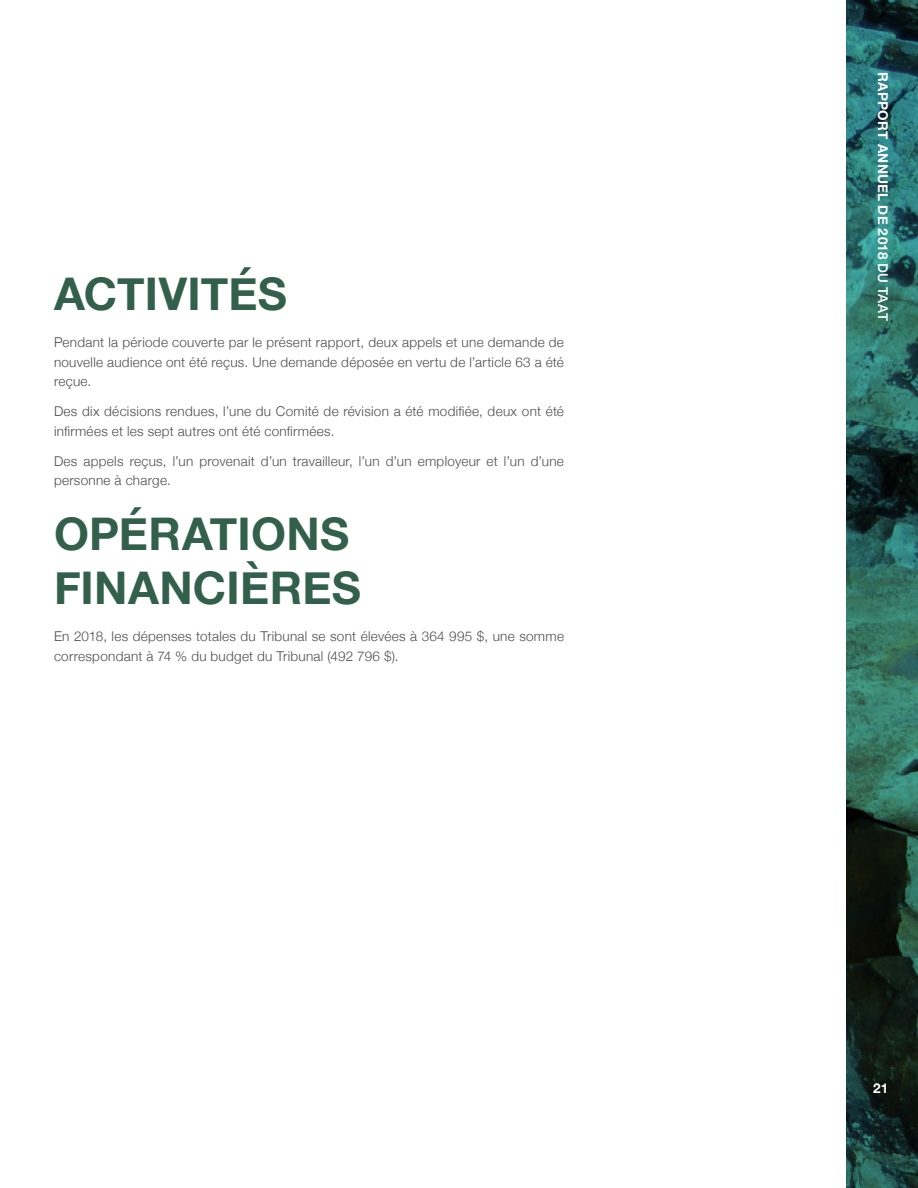
<style>
.page{position:relative;width:918px;height:1188px;background:#fff}
.page>*{position:absolute;margin:0;border:0;box-sizing:border-box;transform-origin:0 0}
.t1{font:700 45px/54px "Helvetica Neue";letter-spacing:.005em;color:#32604d}
.t2{font:300 13.5px/19.5px "Helvetica Neue";letter-spacing:.02em;color:#4d4d4f}
.t3{font:700 13.5px "Helvetica Neue";letter-spacing:.025em;color:#fff}
.s1{font-weight:500}
</style>
<div class="page">
<svg style="left:846px;top:0;width:72px;height:1188px;background:#23524b"></svg>
<h1 class="t1" style="left:54px;top:268px;width:235px">ACTIVITÉS</h1>
<p class="t2" style="left:54px;top:332px;width:511px;text-align:justify">Pendant la période couverte par le présent rapport, deux appels et une demande de nouvelle audience ont été reçus. Une demande déposée en vertu de l’article 63 a été reçue.</p>
<p class="t2" style="left:54px;top:401px;width:512px">Des dix décisions rendues, l’une du Comité de révision a été modifiée, deux ont été infirmées et les sept autres ont été confirmées.</p>
<p class="t2" style="left:54px;top:450px;width:511px">Des appels reçus, l’un provenait d’un travailleur, l’un d’un employeur et l’un d’une personne à charge.</p>
<h1 class="t1" style="left:54px;top:508px;width:309px">OPÉRATIONS<br>FINANCIÈRES</h1>
<p class="t2" style="left:54px;top:626px;width:512px">En 2018, les dépenses totales du Tribunal se sont élevées à 364 995 $, une somme correspondant à 74 % du budget du Tribunal (492 796 $).</p>
<p class="t3" style="left:894px;top:72px;width:250px;rotate:90deg">RAPPORT ANNUEL DE 2018 <span class="s1">DU TAAT</span></p>
<p class="t3" style="left:873px;top:1078px;width:17px">21</p>
</div>
